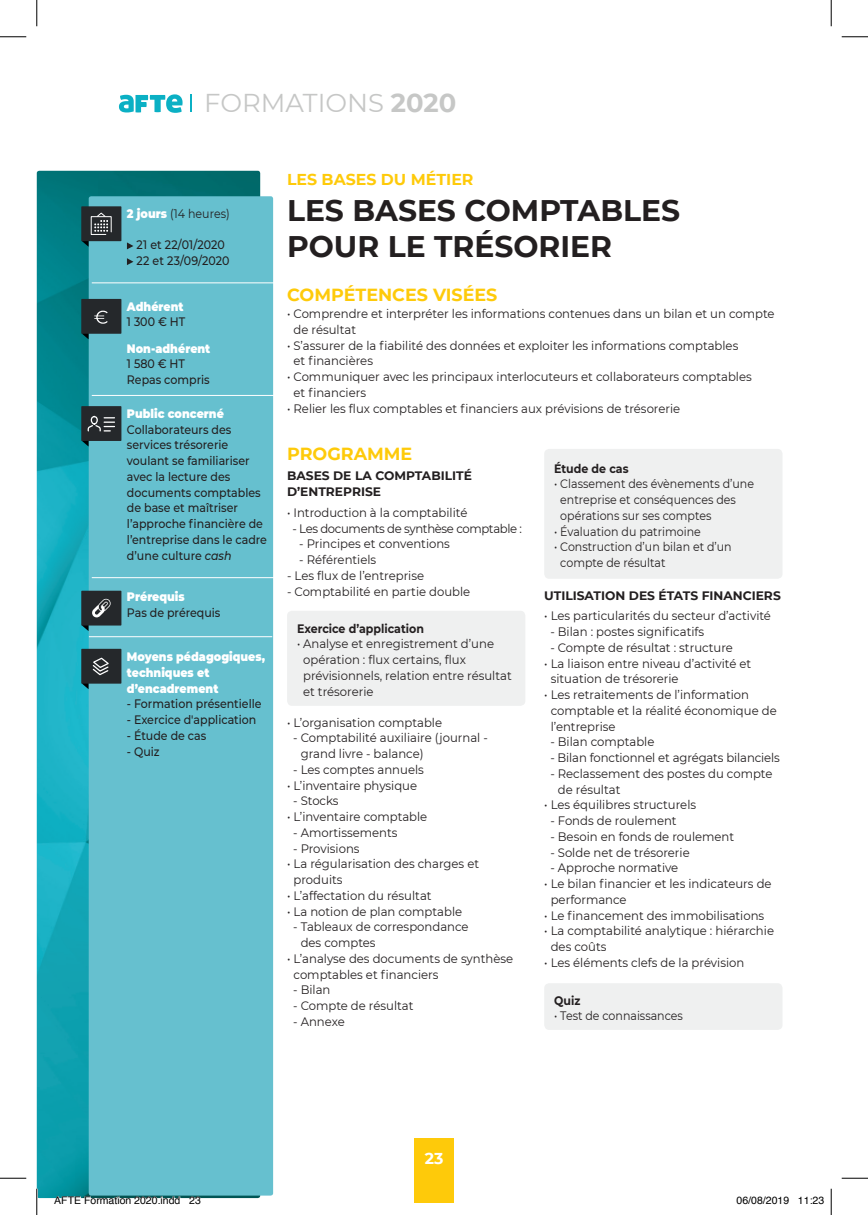
<style>
.page{position:relative;width:868px;height:1215px;background:#fff}
.page>*{position:absolute;margin:0;border:0;box-sizing:border-box;transform-origin:0 0}
.t1{font:700 29.75px/35.7px "Montserrat";color:#231f20}
.t2{font:25.72px "Montserrat";color:#c6c7c6}
.t3{font:700 17.5px "Montserrat";color:#feca0a}
.t4{font:700 15.75px "Montserrat";color:#feca0a}
.t5{font:700 15.75px "Montserrat";color:#fff}
.t6{font:12.25px/15.8px "Montserrat";color:#231f20;scale:.95 1}
.t7{font:500 12.25px/15.8px "Montserrat";color:#231f20;scale:.9 1}
.t8{font:12.25px/15.8px "Montserrat";color:#231f20;scale:.9 1}
.t9{font:900 12.25px/15.8px "Montserrat";color:#fff;scale:.9 1}
.t10{font:700 12.25px/15.8px "Montserrat";color:#231f20}
.t11{font:700 12.25px "Montserrat";color:#231f20;scale:.9 1}
.t12{font:12.25px "Montserrat";letter-spacing:-.03em;color:#231f20;scale:.95 1}
.t13{font:10.5px "Helvetica";color:#000}
.s1{font-weight:700}
.s2{font-weight:900;color:#fff}
.s3{font-style:italic}
</style>
<div class="page">
<div style="left:414px;top:1138px;width:39px;height:64px;background:#feca0a"></div>
<img style="left:37px;top:171px;width:223px;height:1027px">
<div style="left:89px;top:196px;width:184px;height:999px;background:#66c0cf;border-radius:2px"></div>
<svg style="left:127px;top:242px;width:6px;height:7px"></svg>
<svg style="left:127px;top:258px;width:6px;height:7px"></svg>
<div style="left:81px;top:206px;width:40px;height:35px;background:#25282b"></div>
<svg style="left:82px;top:212px;width:30px;height:35px"></svg>
<div style="left:287px;top:610px;width:238px;height:96px;background:#eff0f0;border-radius:5px"></div>
<div style="left:544px;top:449px;width:238px;height:130px;background:#eff0f0;border-radius:5px"></div>
<div style="left:544px;top:983px;width:238px;height:46px;background:#eff0f0;border-radius:5px"></div>
<svg style="left:190px;top:95px;width:1px;height:17px"></svg>
<svg style="left:119px;top:94px;width:63px;height:19px"></svg>
<svg style="left:82px;top:334px;width:6px;height:5px"></svg>
<div style="left:81px;top:299px;width:40px;height:35px;background:#25282b"></div>
<svg style="left:94px;top:311px;width:14px;height:13px"></svg>
<div style="left:81px;top:649px;width:40px;height:34px;background:#25282b"></div>
<svg style="left:82px;top:657px;width:28px;height:32px"></svg>
<svg style="left:82px;top:441px;width:6px;height:5px"></svg>
<div style="left:81px;top:406px;width:40px;height:35px;background:#25282b"></div>
<div style="left:90px;top:416px;width:8px;height:8px;border:1px solid #fff;border-radius:3px"></div>
<svg style="left:87px;top:417px;width:27px;height:15px"></svg>
<hr style="left:92px;top:395px;width:183px;height:1px;background:#fff">
<hr style="left:92px;top:577px;width:183px;height:1px;background:#fff">
<hr style="left:89px;top:636px;width:183px;height:1px;background:#fff">
<hr style="left:92px;top:282px;width:183px;height:1px;background:#fff">
<svg style="left:82px;top:625px;width:6px;height:6px"></svg>
<div style="left:81px;top:590px;width:40px;height:35px;background:#25282b"></div>
<svg style="left:92px;top:599px;width:19px;height:18px"></svg>
<hr style="left:36px;top:1188px;width:2px;height:26px;background:#fff">
<svg style="left:0;top:36px;width:26px;height:1px"></svg>
<svg style="left:841px;top:36px;width:26px;height:1px"></svg>
<svg style="left:0;top:1177px;width:26px;height:1px"></svg>
<svg style="left:841px;top:1177px;width:26px;height:1px"></svg>
<svg style="left:36px;top:0;width:1px;height:26px"></svg>
<svg style="left:36px;top:1188px;width:1px;height:26px"></svg>
<svg style="left:830px;top:0;width:1px;height:26px"></svg>
<svg style="left:830px;top:1188px;width:1px;height:26px"></svg>
<svg style="left:54px;top:1195px;width:126px;height:4px"></svg>
<svg style="left:189px;top:1196px;width:12px;height:2px"></svg>
<h2 class="t2" style="left:204px;top:85px;width:253px">FORMATIONS <span class="s1">2020</span></h2>
<p class="t8" style="left:127px;top:205px;width:116px"><span class="s2">2 jours</span> (14 heures)</p>
<p class="t7" style="left:137px;top:237px;width:105px">21 et 22/01/2020<br>22 et 23/09/2020</p>
<p class="t9" style="left:127px;top:297px;width:64px">Adhérent</p>
<p class="t7" style="left:127px;top:313px;width:66px">1 300 € HT</p>
<p class="t9" style="left:127px;top:339px;width:94px">Non-adhérent</p>
<p class="t7" style="left:127px;top:355px;width:93px">1 580 € HT<br>Repas compris</p>
<p class="t9" style="left:127px;top:405px;width:109px">Public concerné</p>
<p class="t7" style="left:127px;top:421px;width:157px">Collaborateurs des services trésorerie voulant se familiariser avec la lecture des documents comptables de base et maîtriser l’approche financière de l’entreprise dans le cadre d’une culture <span class="s3">cash</span></p>
<p class="t9" style="left:127px;top:588px;width:66px">Prérequis</p>
<p class="t7" style="left:127px;top:604px;width:105px">Pas de prérequis</p>
<p class="t9" style="left:127px;top:648px;width:155px">Moyens pédagogiques, techniques et d’encadrement</p>
<p class="t7" style="left:127px;top:695px;width:151px">- Formation présentielle</p>
<p class="t7" style="left:127px;top:711px;width:145px">- Exercice d'application</p>
<p class="t7" style="left:127px;top:727px;width:90px">- Étude de cas</p>
<p class="t7" style="left:127px;top:743px;width:38px">- Quiz</p>
<p class="t4" style="left:287px;top:168px;width:188px">LES BASES DU MÉTIER</p>
<h1 class="t1" style="left:287px;top:191px;width:394px">LES BASES COMPTABLES<br>POUR LE TRÉSORIER</h1>
<h3 class="t3" style="left:287px;top:282px;width:212px">COMPÉTENCES VISÉES</h3>
<p class="t6" style="left:293px;top:305px;width:507px;text-indent:-6px">• Comprendre et interpréter les informations contenues dans un bilan et un compte de résultat</p>
<p class="t6" style="left:293px;top:337px;width:469px;text-indent:-6px">• S’assurer de la fiabilité des données et exploiter les informations comptables et financières</p>
<p class="t6" style="left:293px;top:368px;width:483px;text-indent:-6px">• Communiquer avec les principaux interlocuteurs et collaborateurs comptables et financiers</p>
<p class="t6" style="left:287px;top:400px;width:415px">• Relier les flux comptables et financiers aux prévisions de trésorerie</p>
<h3 class="t3" style="left:287px;top:441px;width:127px">PROGRAMME</h3>
<p class="t10" style="left:287px;top:467px;width:186px">BASES DE LA COMPTABILITÉ<br>D’ENTREPRISE</p>
<p class="t6" style="left:287px;top:504px;width:191px">• Introduction à la comptabilité</p>
<p class="t12" style="left:292px;top:519px;width:243px">- Les documents de synthèse comptable :</p>
<p class="t6" style="left:299px;top:535px;width:160px">- Principes et conventions</p>
<p class="t6" style="left:299px;top:551px;width:82px">- Référentiels</p>
<p class="t6" style="left:287px;top:567px;width:146px">- Les flux de l’entreprise</p>
<p class="t6" style="left:287px;top:583px;width:194px">- Comptabilité en partie double</p>
<p class="t11" style="left:297px;top:619px;width:143px">Exercice d’application</p>
<p class="t8" style="left:303px;top:636px;width:233px;text-indent:-6px">• Analyse et enregistrement d’une opération : flux certains, flux prévisionnels, relation entre résultat et trésorerie</p>
<p class="t6" style="left:287px;top:714px;width:165px">• L’organisation comptable</p>
<p class="t6" style="left:300px;top:729px;width:198px;text-indent:-7px">- Comptabilité auxiliaire (journal - grand livre - balance)</p>
<p class="t6" style="left:293px;top:761px;width:139px">- Les comptes annuels</p>
<p class="t6" style="left:287px;top:777px;width:138px">• L’inventaire physique</p>
<p class="t6" style="left:293px;top:792px;width:49px">- Stocks</p>
<p class="t6" style="left:287px;top:808px;width:149px">• L’inventaire comptable</p>
<p class="t6" style="left:293px;top:824px;width:111px">- Amortissements</p>
<p class="t6" style="left:293px;top:840px;width:71px">- Provisions</p>
<p class="t6" style="left:293px;top:855px;width:197px;text-indent:-6px">• La régularisation des charges et produits</p>
<p class="t6" style="left:287px;top:887px;width:154px">• L’affectation du résultat</p>
<p class="t6" style="left:287px;top:903px;width:186px">• La notion de plan comptable</p>
<p class="t6" style="left:300px;top:918px;width:178px;text-indent:-7px">- Tableaux de correspondance des comptes</p>
<p class="t6" style="left:293px;top:950px;width:233px;text-indent:-6px">• L’analyse des documents de synthèse comptables et financiers</p>
<p class="t6" style="left:293px;top:981px;width:41px">- Bilan</p>
<p class="t6" style="left:293px;top:997px;width:128px">- Compte de résultat</p>
<p class="t6" style="left:293px;top:1013px;width:56px">- Annexe</p>
<p class="t11" style="left:554px;top:459px;width:84px">Étude de cas</p>
<p class="t8" style="left:560px;top:475px;width:217px;text-indent:-6px">• Classement des évènements d’une entreprise et conséquences des opérations sur ses comptes</p>
<p class="t8" style="left:554px;top:523px;width:164px">• Évaluation du patrimoine</p>
<p class="t8" style="left:560px;top:538px;width:192px;text-indent:-6px">• Construction d’un bilan et d’un compte de résultat</p>
<p class="t10" style="left:544px;top:586px;width:238px">UTILISATION DES ÉTATS FINANCIERS</p>
<p class="t6" style="left:544px;top:607px;width:240px">• Les particularités du secteur d’activité</p>
<p class="t6" style="left:550px;top:623px;width:163px">- Bilan : postes significatifs</p>
<p class="t6" style="left:550px;top:639px;width:194px">- Compte de résultat : structure</p>
<p class="t6" style="left:550px;top:655px;width:212px;text-indent:-6px">• La liaison entre niveau d’activité et situation de trésorerie</p>
<p class="t6" style="left:550px;top:686px;width:239px;text-indent:-6px">• Les retraitements de l’information comptable et la réalité économique de l’entreprise</p>
<p class="t6" style="left:550px;top:733px;width:111px">- Bilan comptable</p>
<p class="t6" style="left:550px;top:749px;width:243px">- Bilan fonctionnel et agrégats bilanciels</p>
<p class="t6" style="left:557px;top:765px;width:227px;text-indent:-7px">- Reclassement des postes du compte de résultat</p>
<p class="t6" style="left:544px;top:796px;width:161px">• Les équilibres structurels</p>
<p class="t6" style="left:550px;top:812px;width:134px">- Fonds de roulement</p>
<p class="t6" style="left:550px;top:828px;width:195px">- Besoin en fonds de roulement</p>
<p class="t6" style="left:550px;top:844px;width:148px">- Solde net de trésorerie</p>
<p class="t6" style="left:550px;top:859px;width:136px">- Approche normative</p>
<p class="t6" style="left:550px;top:875px;width:234px;text-indent:-6px">• Le bilan financier et les indicateurs de performance</p>
<p class="t6" style="left:544px;top:907px;width:233px">• Le financement des immobilisations</p>
<p class="t6" style="left:550px;top:922px;width:236px;text-indent:-6px">• La comptabilité analytique : hiérarchie des coûts</p>
<p class="t6" style="left:544px;top:954px;width:212px">• Les éléments clefs de la prévision</p>
<p class="t11" style="left:554px;top:991px;width:31px">Quiz</p>
<p class="t8" style="left:554px;top:1007px;width:144px">• Test de connaissances</p>
<p class="t5" style="left:424px;top:1146px;width:20px">23</p>
<p class="t13" style="left:54px;top:1192px;width:148px">AFTE Formation 2020.indd 23</p>
<p class="t13" style="left:736px;top:1192px;width:89px">06/08/2019 11:23</p>
</div>
